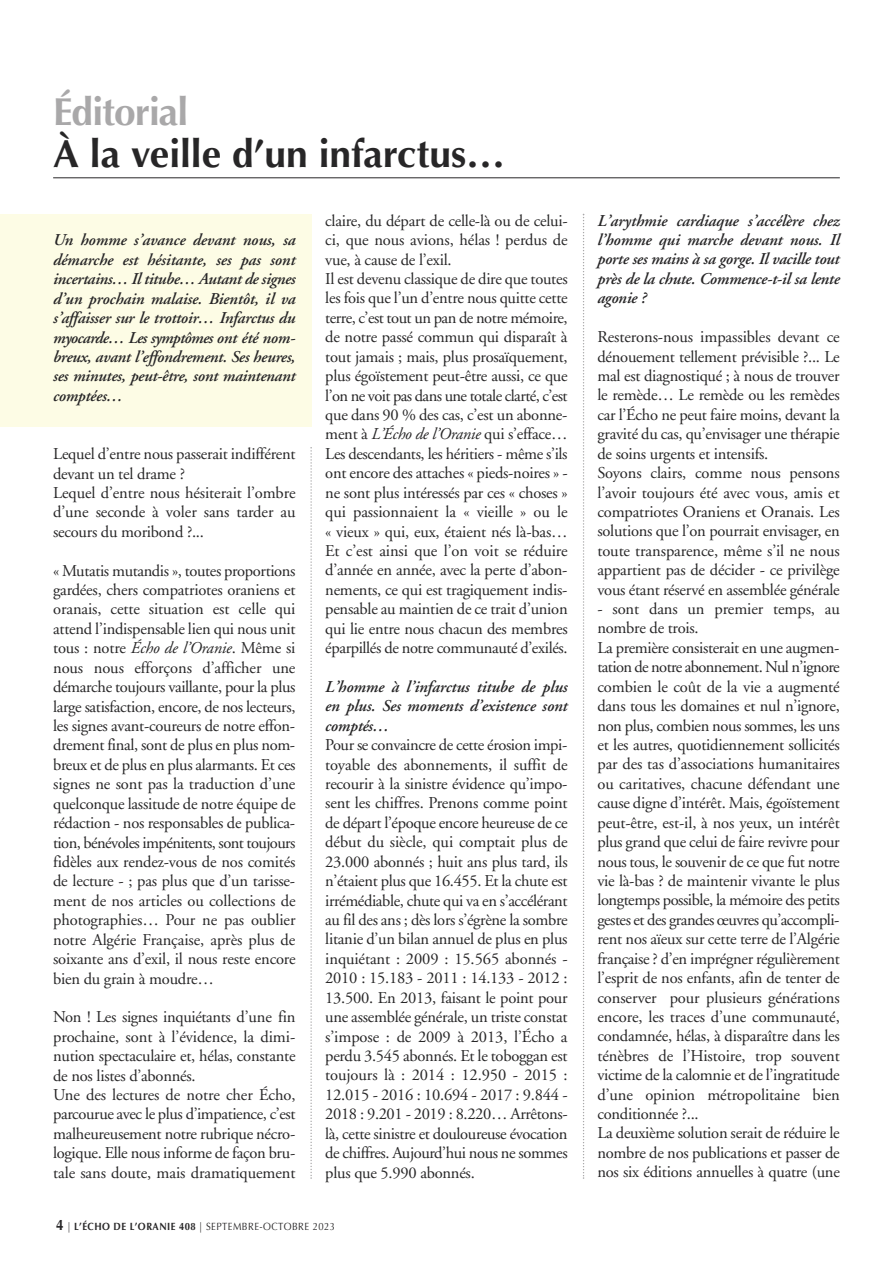
<style>
.page{position:relative;width:893px;height:1263px;background:#fff}
.page>*{position:absolute;margin:0;border:0;box-sizing:border-box;transform-origin:0 0}
.t1{font:700 39px/42px "Optima";letter-spacing:-.025em;color:#272627}
.t2{font:16.5px/19.4px "Adobe Garamond";letter-spacing:-.015em;color:#272627}
.t3{font:italic 600 16.5px/19.4px "Adobe Garamond";letter-spacing:-.015em;color:#272627;text-align:justify}
.t4{font:10.5px "Optima";letter-spacing:.05em;color:#272627;scale:.9 1}
.s1{color:#a9a8a9}
.s2{font-style:inherit}
.s3{font-style:italic}
.s4{font-weight:700;font-size:15px}
.s5{font-weight:700}
</style>
<div class="page">
<div style="left:0;top:214px;width:311px;height:213px;background:#fdfce5"></div>
<svg style="left:310px;top:447px;width:2px;height:732px"></svg>
<svg style="left:583px;top:214px;width:1px;height:965px"></svg>
<hr style="left:53px;top:177px;width:787px;height:1px;background:#272627">
<h1 class="t1" style="left:53px;top:91px;width:453px"><span class="s1">Éditorial<br></span><span class="s2">À la</span> ve<span class="s2">ille d’un</span> infarctus…</h1>
<p class="t3" style="left:53px;top:232px;width:244px">Un homme s’avance devant nous, sa démarche est hésitante, ses pas sont incertains… Il titube… Autant de signes d’un prochain malaise. Bientôt, il va s’affaisser sur le trottoir… Infarctus du myocarde… Les symptômes ont été nom - breux, avant l’effondrement. Ses heures, ses minutes, peut-être, sont maintenant comptées…</p>
<p class="t2" style="left:53px;top:446px;width:244px">Lequel d’entre nous passerait indifférent devant un tel drame ?<br>Lequel d’entre nous hésiterait l’ombre d’une seconde à voler sans tarder au secours du moribond ?...</p>
<p class="t2" style="left:53px;top:562px;width:244px;text-align:justify">« Mutatis mutandis », toutes proportions gardées, chers compatriotes oraniens et oranais, cette situation est celle qui attend l’indispensable lien qui nous unit tous : notre <span class="s3">Écho de l’Oranie</span>. Même si nous nous efforçons d’afficher une démarche toujours vaillante, pour la plus large satisfaction, encore, de nos lecteurs, les signes avant-coureurs de notre effon - drement final, sont de plus en plus nom - breux et de plus en plus alarmants. Et ces signes ne sont pas la traduction d’une quelconque lassitude de notre équipe de rédaction - nos responsables de publica - tion, bénévoles impénitents, sont toujours fidèles aux rendez-vous de nos comités de lecture - ; pas plus que d’un tarisse - ment de nos articles ou collections de photographies… Pour ne pas oublier notre Algérie Française, après plus de soixante ans d’exil, il nous reste encore bien du grain à moudre…</p>
<p class="t2" style="left:53px;top:1009px;width:244px">Non ! Les signes inquiétants d’une fin prochaine, sont à l’évidence, la dimi - nution spectaculaire et, hélas, constante de nos listes d’abonnés.<br>Une des lectures de notre cher Écho, parcourue avec le plus d’impatience, c’est malheureusement notre rubrique nécro - lo gique. Elle nous informe de façon bru - tale sans doute, mais dramatiquement</p>
<p class="t2" style="left:325px;top:212px;width:244px">claire, du départ de celle-là ou de celui&shy;ci, que nous avions, hélas ! perdus de vue, à cause de l’exil.<br>Il est devenu classique de dire que toutes les fois que l’un d’entre nous quitte cette terre, c’est tout un pan de notre mémoire, de notre passé commun qui disparaît à tout jamais ; mais, plus prosaïquement, plus égoïstement peut-être aussi, ce que l’on ne voit pas dans une totale clarté, c’est que dans 90 % des cas, c’est un abonne - ment à <span class="s3">L’Écho de l’Oranie</span> qui s’efface… Les descendants, les héritiers - même s’ils ont encore des attaches « pieds-noires » - ne sont plus intéressés par ces « choses » qui passionnaient la « vieille » ou le « vieux » qui, eux, étaient nés là-bas… Et c’est ainsi que l’on voit se réduire d’an née en année, avec la perte d’abon - ne ments, ce qui est tragiquement indis - pensable au maintien de ce trait d’union qui lie entre nous chacun des membres éparpillés de notre communauté d’exilés.</p>
<p class="t3" style="left:325px;top:678px;width:244px">L’homme à l’infarctus titube de plus en plus. Ses moments d’existence sont comptés…</p>
<p class="t2" style="left:325px;top:737px;width:244px;text-align:justify">Pour se convaincre de cette érosion impi - toyable des abonnements, il suffit de recourir à la sinistre évidence qu’impo - sent les chiffres. Prenons comme point de départ l’époque encore heureuse de ce début du siècle, qui comptait plus de 23.000 abonnés ; huit ans plus tard, ils n’étaient plus que 16.455. Et la chute est irrémédiable, chute qui va en s’accélérant au fil des ans ; dès lors s’égrène la sombre litanie d’un bilan annuel de plus en plus inquiétant : 2009 : 15.565 abonnés - 2010 : 15.183 - 2011 : 14.133 - 2012 :<br>13.500. En 2013, faisant le point pour une assemblée générale, un triste constat s’impose : de 2009 à 2013, l’Écho a perdu 3.545 abonnés. Et le toboggan est toujours là : 2014 : 12.950 - 2015 :<br>12.015 - 2016 : 10.694 - 2017 : 9.844 - 2018 : 9.201 - 2019 : 8.220… Arrêtons&shy;là, cette sinistre et douloureuse évocation de chiffres. Aujourd’hui nous ne sommes plus que 5.990 abonnés.</p>
<p class="t4" style="left:56px;top:1220px;width:312px"><span class="s4">4</span> | <span class="s5">L’ÉCHO DE L’ORANIE</span> <span class="s5">408</span> | SEPTEMBRE-OCTOBRE 2023</p>
<p class="t3" style="left:597px;top:212px;width:244px">L’arythmie cardiaque s’accélère chez l’homme qui marche devant nous. Il porte ses mains à sa gorge. Il vacille tout près de la chute. Commence-t-il sa lente agonie ?</p>
<p class="t2" style="left:597px;top:329px;width:244px">Resterons-nous impassibles devant ce dénouement tellement prévisible ?... Le mal est diagnostiqué ; à nous de trouver le remède… Le remède ou les remèdes car l’Écho ne peut faire moins, devant la gravité du cas, qu’envisager une thérapie de soins urgents et intensifs.<br>Soyons clairs, comme nous pensons l’avoir toujours été avec vous, amis et compatriotes Oraniens et Oranais. Les solutions que l’on pourrait envisager, en toute transparence, même s’il ne nous appartient pas de décider - ce privilège vous étant réservé en assemblée générale</p>
<p class="t2" style="left:597px;top:601px;width:244px">- sont dans un premier temps, au nombre de trois.<br>La première consisterait en une aug men - tation de notre abonnement. Nul n’ignore combien le coût de la vie a aug menté dans tous les domaines et nul n’ignore, non plus, combien nous sommes, les uns et les autres, quotidiennement sollicités par des tas d’associations humanitaires ou caritatives, chacune défendant une cause digne d’intérêt. Mais, égoïstement peut-être, est-il, à nos yeux, un intérêt plus grand que celui de faire revivre pour nous tous, le souvenir de ce que fut notre vie là-bas ? de maintenir vivante le plus longtemps possible, la mémoire des petits gestes et des grandes œuvres qu’accom pli - rent nos aïeux sur cette terre de l’Algérie française ? d’en imprégner régulièrement l’esprit de nos enfants, afin de tenter de conserver pour plusieurs générations encore, les traces d’une communauté, condamnée, hélas, à disparaître dans les ténèbres de l’Histoire, trop souvent victime de la calomnie et de l’ingratitude d’une opinion métropolitaine bien conditionnée ?...<br>La deuxième solution serait de réduire le nombre de nos publications et passer de nos six éditions annuelles à quatre (une</p>
</div>
